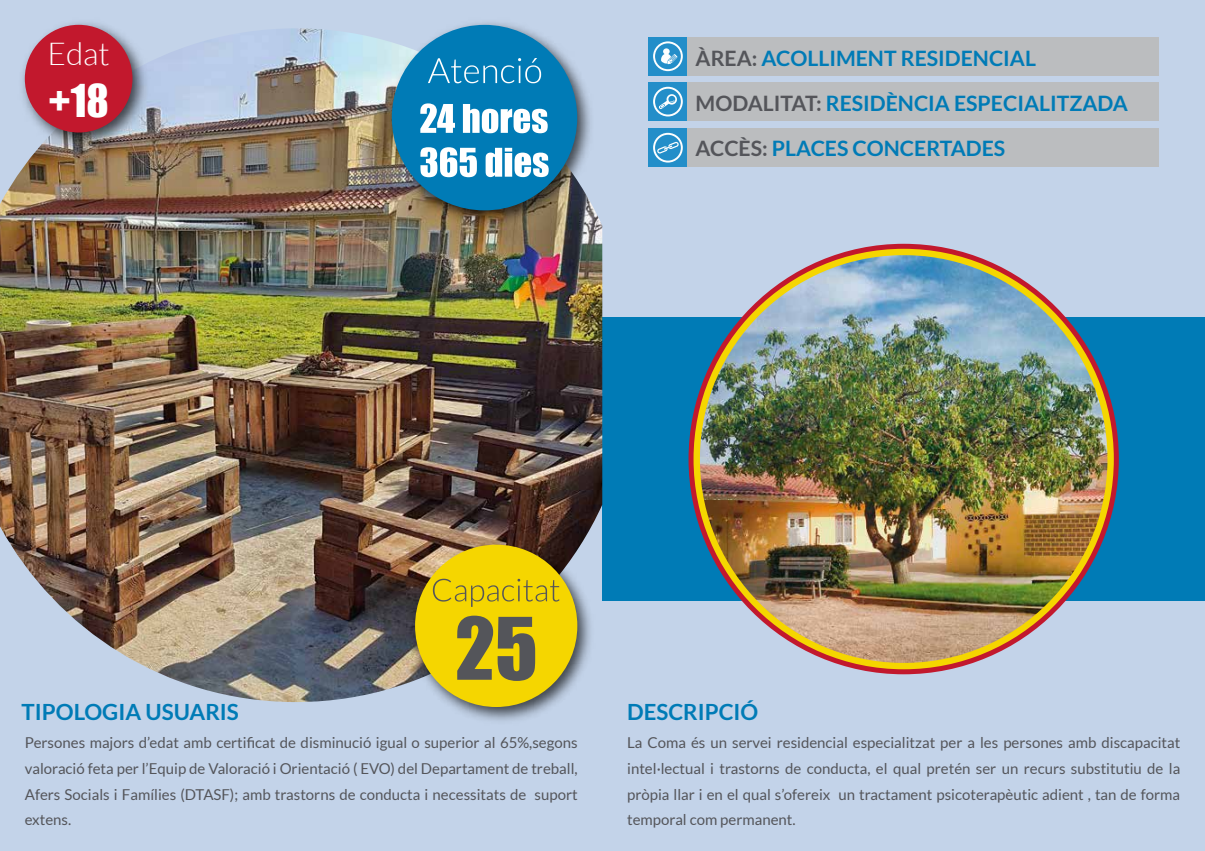
<style>
.page{position:relative;width:1205px;height:851px;background:#fff}
.page>*{position:absolute;margin:0;border:0;box-sizing:border-box;transform-origin:0 0}
.t1{font:41.62px "Impact";color:#fff}
.t2{font:300 31.62px "Lato";color:#fff}
.t3{font:700 22.38px "Lato";color:#007bb6}
.t4{font:700 21.25px/44.6px "Lato";color:#007bb6}
.t5{font:15px/25.6px "Lato";color:#54555a;text-align:justify}
.s1{color:#54555a}
</style>
<div class="page">
<div style="left:0;top:0;width:1205px;height:850px;background:#c3d3e9"></div>
<div style="left:602px;top:317px;width:603px;height:283px;background:#007bb6"></div>
<img style="left:700px;top:255px;width:407px;height:407px">
<img style="left:0;top:28px;width:602px;height:674px">
<div style="left:677px;top:37px;width:481px;height:38px;background:#bbbdbf"></div>
<div style="left:677px;top:82px;width:481px;height:39px;background:#bbbdbf"></div>
<div style="left:677px;top:128px;width:481px;height:39px;background:#bbbdbf"></div>
<div style="left:649px;top:37px;width:38px;height:38px;background:#238ec9"></div>
<svg style="left:653px;top:41px;width:30px;height:30px"></svg>
<div style="left:649px;top:82px;width:38px;height:39px;background:#238ec9"></div>
<div style="left:649px;top:128px;width:38px;height:39px;background:#238ec9"></div>
<svg style="left:653px;top:87px;width:30px;height:29px"></svg>
<svg style="left:653px;top:133px;width:30px;height:29px"></svg>
<img style="left:404px;top:534px;width:194px;height:187px">
<div style="left:415px;top:544px;width:162px;height:163px;background:#f5d600;border-radius:50%"></div>
<svg style="left:433px;top:578px;width:126px;height:28px"></svg>
<svg style="left:457px;top:615px;width:78px;height:65px"></svg>
<img style="left:381px;top:22px;width:217px;height:210px">
<div style="left:392px;top:25px;width:185px;height:185px;background:#007bb6;border-radius:50%"></div>
<svg style="left:428px;top:58px;width:113px;height:25px"></svg>
<svg style="left:420px;top:103px;width:35px;height:30px"></svg>
<svg style="left:463px;top:104px;width:85px;height:29px"></svg>
<svg style="left:420px;top:147px;width:57px;height:30px"></svg>
<svg style="left:485px;top:148px;width:64px;height:29px"></svg>
<img style="left:14px;top:23px;width:140px;height:131px">
<div style="left:25px;top:25px;width:107px;height:107px;background:#c2182d;border-radius:50%"></div>
<h2 class="t2" style="left:47px;top:37px;width:64px">Edat</h2>
<h1 class="t1" style="left:49px;top:68px;width:62px">+18</h1>
<h3 class="t4" style="left:695px;top:36px;width:434px"><span class="s1">ÀREA:</span> ACOLLIMENT RESIDENCIAL<br><span class="s1">MODALITAT:</span> RESIDÈNCIA ESPECIALITZADA<br><span class="s1">ACCÈS:</span> PLACES CONCERTADES</h3>
<h3 class="t3" style="left:22px;top:699px;width:219px">TIPOLOGIA USUARIS</h3>
<p class="t5" style="left:25px;top:729px;width:554px">Persones majors d’edat amb certificat de disminució igual o superior al 65%,segons valoració feta per l’Equip de Valoració i Orientació ( EVO) del Departament de treball, Afers Socials i Famílies (DTASF); amb trastorns de conducta i necessitats de suport extens.</p>
<h3 class="t3" style="left:627px;top:699px;width:133px">DESCRIPCIÓ</h3>
<p class="t5" style="left:627px;top:729px;width:555px">La Coma és un servei residencial especialitzat per a les persones amb discapacitat intel·lectual i trastorns de conducta, el qual pretén ser un recurs substitutiu de la pròpia llar i en el qual s’ofereix un tractament psicoterapèutic adient , tan de forma temporal com permanent.</p>
</div>
